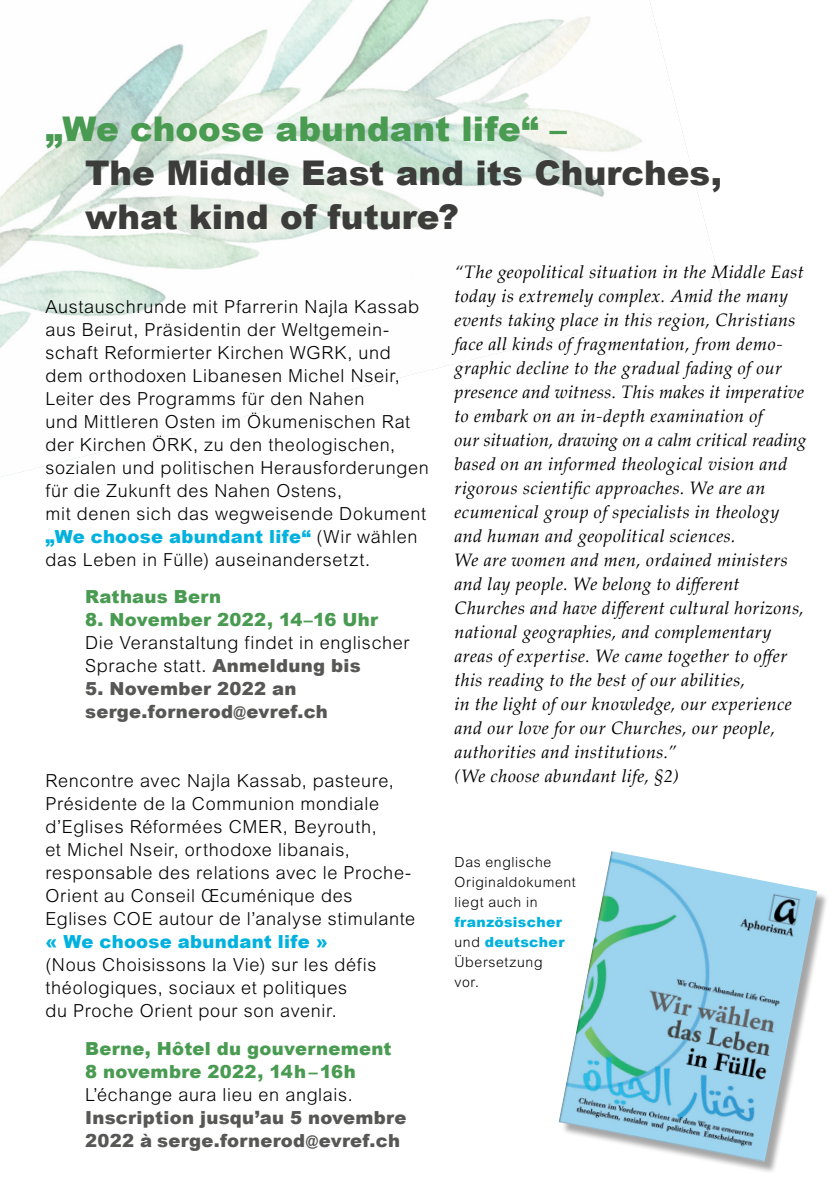
<style>
.page{position:relative;width:840px;height:1191px;background:#fff}
.page>*{position:absolute;margin:0;border:0;box-sizing:border-box;transform-origin:0 0}
.t1{font:900 34px/44px "Arial";color:#3c3c3b}
.t2{font:900 34px "Arial";color:#499b51}
.t3{font:italic 18px/24px "Palatino Linotype";letter-spacing:.02em;color:#000}
.t4{font:300 18px/23px "Arial MT Pro";letter-spacing:.035em;color:#000}
.t5{font:900 18px/23px "Arial";letter-spacing:.015em;color:#575756}
.t6{font:900 18px/23px "Arial";letter-spacing:.015em;color:#499b51}
.t7{font:900 18px "Arial";letter-spacing:.015em;color:#01b1de}
.t8{font:300 14px/20px "Arial MT Pro";letter-spacing:.045em;color:#000}
.t9{font:900 14px/20px "Arial";letter-spacing:.025em;color:#01b1de}
.s1{font-family:"Arial MT Pro";font-weight:300;color:#000}
.s2{font-family:"Arial";font-weight:900;color:#575756}
.s3{font-size:16px}
</style>
<div class="page">
<img style="left:0;top:0;width:723px;height:478px">
<div style="left:560px;top:853px;width:269px;height:321px;background:#000;opacity:.35"></div>
<img style="left:558px;top:851px;width:258px;height:311px">
<h1 class="t2" style="left:45px;top:104px;width:522px">„We choose abundant life“ –</h1>
<h1 class="t1" style="left:85px;top:149px;width:638px">The Middle East and its Churches, what kind of future?</h1>
<p class="t4" style="left:45px;top:296px;width:385px">Austauschrunde mit Pfarrerin Najla Kassab aus Beirut, Präsidentin der Weltgemein&shy;schaft Reformierter Kirchen WGRK, und dem orthodoxen Libanesen Michel Nseir, Leiter des Programms für den Nahen<br>und Mittleren Osten im Ökumenischen Rat der Kirchen ÖRK, zu den theologischen, sozialen und politischen Herausforderungen für die Zukunft des Nahen Ostens,<br>mit denen sich das wegweisende Dokument</p>
<p class="t7" style="left:45px;top:524px;width:373px">„We choose abundant life“ <span class="s1">(Wir wählen</span></p>
<p class="t4" style="left:45px;top:549px;width:326px">das Leben in Fülle) auseinandersetzt.</p>
<p class="t6" style="left:85px;top:585px;width:137px">Rathaus Bern</p>
<p class="t6" style="left:85px;top:608px;width:294px">8. November 2022, 14–16 Uhr</p>
<p class="t4" style="left:85px;top:632px;width:326px">Die Veranstaltung findet in englischer<br>Sprache statt. <span class="s2">Anmeldung bis</span></p>
<p class="t5" style="left:85px;top:677px;width:244px">5. November 2022 an serge.fornerod<span class="s3">@</span>evref.ch</p>
<p class="t4" style="left:45px;top:770px;width:371px">Rencontre avec Najla Kassab, pasteure, Présidente de la Communion mondiale d’Eglises Réformées CMER, Beyrouth,<br>et Michel Nseir, orthodoxe libanais, responsable des relations avec le Proche-Orient au Conseil Œcuménique des Eglises COE autour de l’analyse stimulante</p>
<p class="t7" style="left:45px;top:929px;width:284px">« We choose abundant life »</p>
<p class="t4" style="left:45px;top:954px;width:332px">(Nous Choisissons la Vie) sur les défis théologiques, sociaux et politiques<br>du Proche Orient pour son avenir.</p>
<p class="t6" style="left:85px;top:1036px;width:308px">Berne, Hôtel du gouvernement<br>8 novembre 2022, 14h–16h</p>
<p class="t4" style="left:85px;top:1083px;width:269px">L’échange aura lieu en anglais.</p>
<p class="t5" style="left:85px;top:1105px;width:323px">Inscription jusqu’au 5 novembre<br>2022 à serge.fornerod<span class="s3">@</span>evref.ch</p>
<p class="t3" style="left:454px;top:259px;width:353px">“The geopolitical situation in the Middle East today is extremely complex. Amid the many events taking place in this region, Christians face all kinds of fragmentation, from demo&shy;graphic decline to the gradual fading of our presence and witness. This makes it imperative to embark on an in-depth examination of<br>our situation, drawing on a calm critical reading based on an informed theological vision and rigorous scientific approaches. We are an ecumenical group of specialists in theology and human and geopolitical sciences.<br>We are women and men, ordained ministers and lay people. We belong to different Churches and have different cultural horizons, national geographies, and complementary areas of expertise. We came together to offer this reading to the best of our abilities,<br>in the light of our knowledge, our experience and our love for our Churches, our people, authorities and institutions.”<br>(We choose abundant life, §2)</p>
<p class="t8" style="left:454px;top:852px;width:123px">Das englische<br>Originaldokument liegt auch in</p>
<p class="t9" style="left:454px;top:911px;width:111px">französischer <span class="s1">und</span> deutscher</p>
<p class="t8" style="left:454px;top:952px;width:90px">Übersetzung vor.</p>
</div>
